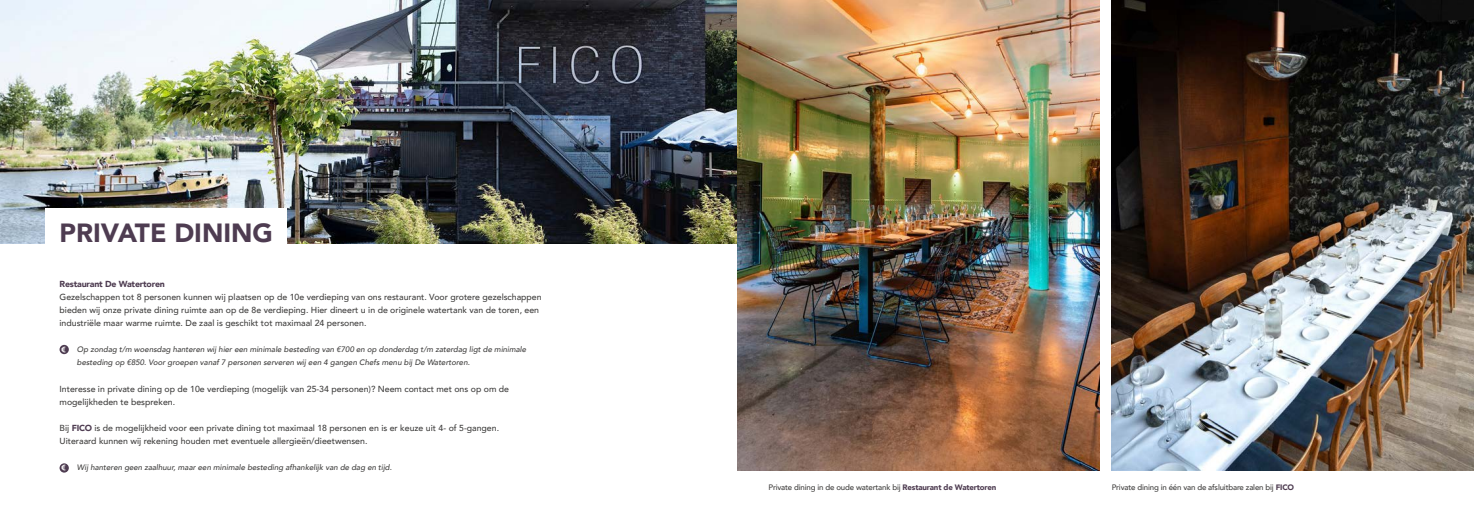
<style>
.page{position:relative;width:1474px;height:521px;background:#fff}
.page>*{position:absolute;margin:0;border:0;box-sizing:border-box;transform-origin:0 0}
.t1{font:900 26.25px "Avenir";color:#4e3c51}
.t2{font:500 8.75px/13.1px "Avenir";color:#403f3e}
.t3{font:900 8.75px "Avenir";letter-spacing:-.02em;color:#4e3c51}
.t4{font:italic 500 7.88px/13.1px "Avenir";color:#403f3e}
.t5{font:500 7.88px "Avenir";letter-spacing:-.02em;color:#403f3e}
.s1{font-weight:900;color:#4e3c51}
</style>
<div class="page">
<img style="left:0;top:0;width:737px;height:243px">
<div style="left:45px;top:208px;width:241px;height:61px;background:#fff"></div>
<svg style="left:60px;top:463px;width:9px;height:10px"></svg>
<div style="left:60px;top:345px;width:9px;height:9px;background:#4e3c51;border-radius:50%"></div>
<img style="left:737px;top:0;width:362px;height:470px">
<img style="left:1111px;top:0;width:362px;height:470px">
<svg style="left:62px;top:465px;width:4px;height:6px"></svg>
<h1 class="t1" style="left:60px;top:210px;width:215px">PRIVATE DINING</h1>
<p class="t3" style="left:60px;top:276px;width:107px">Restaurant De Watertoren</p>
<p class="t2" style="left:60px;top:290px;width:483px">Gezelschappen tot 8 personen kunnen wij plaatsen op de 10e verdieping van ons restaurant. Voor grotere gezelschappen bieden wij onze private dining ruimte aan op de 8e verdieping. Hier dineert u in de originele watertank van de toren, een industriële maar warme ruimte. De zaal is geschikt tot maximaal 24 personen.</p>
<p class="t4" style="left:77px;top:343px;width:451px">Op zondag t/m woensdag hanteren wij hier een minimale besteding van €700 en op donderdag t/m zaterdag ligt de minimale besteding op €850. Voor groepen vanaf 7 personen serveren wij een 4 gangen Chefs menu bij De Watertoren.</p>
<p class="t2" style="left:60px;top:381px;width:451px">Interesse in private dining op de 10e verdieping (mogelijk van 25-34 personen)? Neem contact met ons op om de mogelijkheden te bespreken.</p>
<p class="t2" style="left:60px;top:421px;width:441px">Bij <span class="s1">FICO</span> is de mogelijkheid voor een private dining tot maximaal 18 personen en is er keuze uit 4- of 5-gangen.<br>Uiteraard kunnen wij rekening houden met eventuele allergieën/dieetwensen.</p>
<p class="t4" style="left:77px;top:461px;width:316px">Wij hanteren geen zaalhuur, maar een minimale besteding afhankelijk van de dag en tijd.</p>
<p class="t5" style="left:768px;top:480px;width:229px">Private dining in de oude watertank bij <span class="s1">Restaurant de Watertoren</span></p>
<p class="t5" style="left:1111px;top:480px;width:184px">Private dining in één van de afsluitbare zalen bij <span class="s1">FICO</span></p>
</div>
